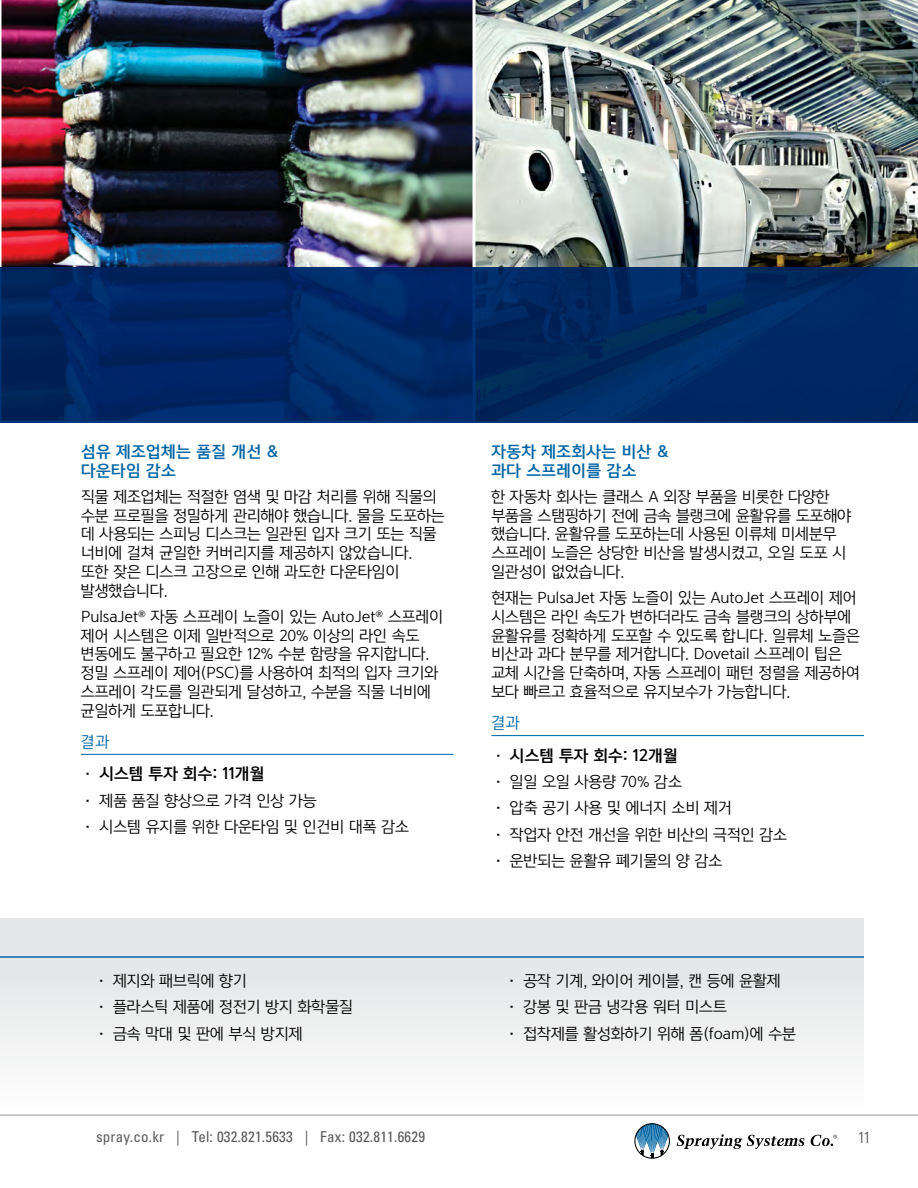
<style>
.page{position:relative;width:918px;height:1188px;background:#fff}
.page>*{position:absolute;margin:0;border:0;box-sizing:border-box;transform-origin:0 0}
.t1{font:15px/18.8px "Yoon Gothic Pro 740";color:#000}
.t2{font:condensed 15px "Univers LT Std";letter-spacing:.015em;color:#58585b}
.t3{font:15px/18.8px "Yoon Gothic Pro 770";letter-spacing:.02em;color:#0065a4}
.t4{font:15px "Yoon Gothic Pro 770";color:#000}
.t5{font:15px "Yoon Gothic Pro 740";color:#0065a4}
.t6{font:15px "Yoon Gothic Pro 740";color:#58585b}
.s1{font-family:"Yoon Gothic Pro 740"}
</style>
<div class="page">
<img style="left:1px;top:0;width:471px;height:267px">
<img style="left:472px;top:0;width:446px;height:267px">
<svg style="left:0;top:267px;width:918px;height:156px;background:#002863"></svg>
<hr style="left:0;top:1115px;width:918px;height:1px;background:#939598">
<svg style="left:634px;top:1123px;width:36px;height:36px"></svg>
<svg style="left:677px;top:1134px;width:127px;height:15px"></svg>
<svg style="left:811px;top:1135px;width:26px;height:11px"></svg>
<div style="left:0;top:918px;width:864px;height:192px;background:linear-gradient(to bottom,#e1e2e3,#fcfcfc)"></div>
<hr style="left:81px;top:754px;width:373px;height:1px;background:#0065a4">
<hr style="left:491px;top:735px;width:373px;height:1px;background:#0065a4">
<hr style="left:0;top:956px;width:864px;height:2px;background:#0067a6">
<p class="t3" style="left:81px;top:442px;width:199px">섬유 제조업체는 품질 개선 &amp; 다운타임 감소</p>
<p class="t1" style="left:81px;top:487px;width:365px">직물 제조업체는 적절한 염색 및 마감 처리를 위해 직물의 수분 프로필을 정밀하게 관리해야 했습니다. 물을 도포하는 데 사용되는 스피닝 디스크는 일관된 입자 크기 또는 직물 너비에 걸쳐 균일한 커버리지를 제공하지 않았습니다.<br>또한 잦은 디스크 고장으로 인해 과도한 다운타임이 발생했습니다.</p>
<p class="t1" style="left:81px;top:607px;width:364px">PulsaJet<sup>®</sup> 자동 스프레이 노즐이 있는 AutoJet<sup>®</sup> 스프레이 제어 시스템은 이제 일반적으로 20% 이상의 라인 속도 변동에도 불구하고 필요한 12% 수분 함량을 유지합니다. 정밀 스프레이 제어(PSC)를 사용하여 최적의 입자 크기와 스프레이 각도를 일관되게 달성하고, 수분을 직물 너비에 균일하게 도포합니다.</p>
<p class="t5" style="left:81px;top:732px;width:30px">결과</p>
<p class="t4" style="left:81px;top:763px;width:185px"><span class="s1">•</span> 시스템 투자 회수: 11개월</p>
<p class="t1" style="left:81px;top:791px;width:237px">• 제품 품질 향상으로 가격 인상 가능</p>
<p class="t1" style="left:81px;top:817px;width:330px">• 시스템 유지를 위한 다운타임 및 인건비 대폭 감소</p>
<p class="t1" style="left:95px;top:971px;width:154px">• 제지와 패브릭에 향기</p>
<p class="t1" style="left:95px;top:997px;width:260px">• 플라스틱 제품에 정전기 방지 화학물질</p>
<p class="t1" style="left:95px;top:1024px;width:210px">• 금속 막대 및 판에 부식 방지제</p>
<p class="t3" style="left:491px;top:442px;width:179px">자동차 제조회사는 비산 &amp; 과다 스프레이를 감소</p>
<p class="t1" style="left:491px;top:487px;width:361px">한 자동차 회사는 클래스 A 외장 부품을 비롯한 다양한 부품을 스탬핑하기 전에 금속 블랭크에 윤활유를 도포해야 했습니다. 윤활유를 도포하는데 사용된 이류체 미세분무 스프레이 노즐은 상당한 비산을 발생시켰고, 오일 도포 시 일관성이 없었습니다.</p>
<p class="t1" style="left:491px;top:588px;width:370px">현재는 PulsaJet 자동 노즐이 있는 AutoJet 스프레이 제어 시스템은 라인 속도가 변하더라도 금속 블랭크의 상하부에 윤활유를 정확하게 도포할 수 있도록 합니다. 일류체 노즐은 비산과 과다 분무를 제거합니다. Dovetail 스프레이 팁은 교체 시간을 단축하며, 자동 스프레이 패턴 정렬을 제공하여 보다 빠르고 효율적으로 유지보수가 가능합니다.</p>
<p class="t5" style="left:491px;top:714px;width:30px">결과</p>
<p class="t4" style="left:491px;top:744px;width:188px"><span class="s1">•</span> 시스템 투자 회수: 12개월</p>
<p class="t1" style="left:491px;top:772px;width:192px">• 일일 오일 사용량 70% 감소</p>
<p class="t1" style="left:491px;top:798px;width:242px">• 압축 공기 사용 및 에너지 소비 제거</p>
<p class="t1" style="left:491px;top:825px;width:297px">• 작업자 안전 개선을 위한 비산의 극적인 감소</p>
<p class="t1" style="left:491px;top:851px;width:232px">• 운반되는 윤활유 폐기물의 양 감소</p>
<p class="t1" style="left:505px;top:971px;width:277px">• 공작 기계, 와이어 케이블, 캔 등에 윤활제</p>
<p class="t1" style="left:505px;top:997px;width:223px">• 강봉 및 판금 냉각용 워터 미스트</p>
<p class="t1" style="left:505px;top:1024px;width:293px">• 접착제를 활성화하기 위해 폼(foam)에 수분</p>
<p class="t2" style="left:96px;top:1128px;width:330px">spray.co.kr | Tel: 032.821.5633 | Fax: 032.811.6629</p>
<p class="t6" style="left:858px;top:1128px;width:13px">11</p>
</div>
